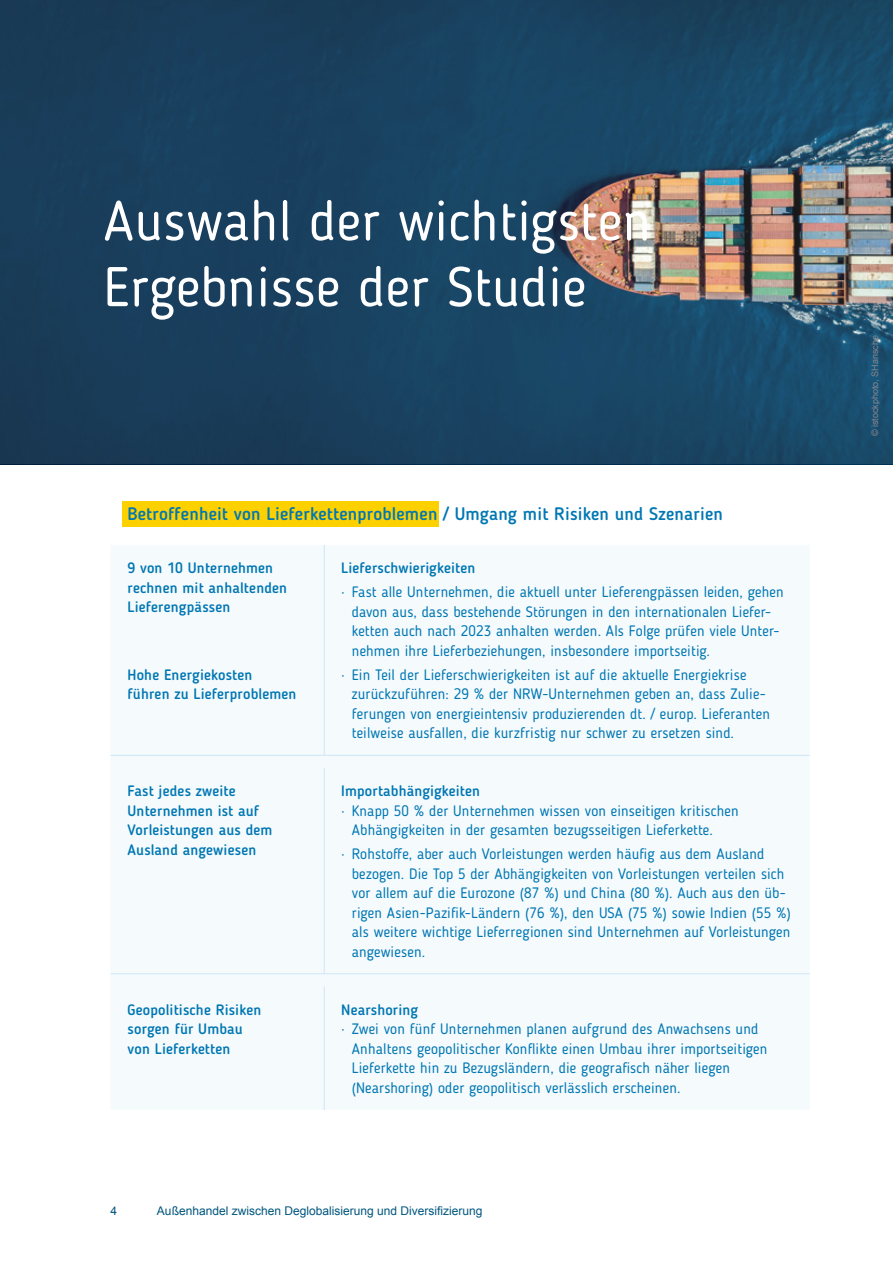
<style>
.page{position:relative;width:893px;height:1263px;background:#fff}
.page>*{position:absolute;margin:0;border:0;box-sizing:border-box;transform-origin:0 0}
.t1{font:55.5px/66px "Blogger Sans";letter-spacing:.01em;color:#fff}
.t2{font:500 18px "Blogger Sans";letter-spacing:.01em;color:#0077b3}
.t3{font:15px/19.5px "Blogger Sans";letter-spacing:.01em;color:#0077b3}
.t4{font:500 15px/19.5px "Blogger Sans";letter-spacing:.01em;color:#0077b3}
.t5{font:12px "Arial";color:#00567d}
.t6{font:9px "Arial";color:#89878c}
</style>
<div class="page">
<div style="left:122px;top:501px;width:317px;height:26px;background:#fdd000"></div>
<svg style="left:0;top:0;width:893px;height:464px;background:#274a64"></svg>
<div style="left:111px;top:545px;width:699px;height:565px;background:#f5fafd"></div>
<hr style="left:324px;top:545px;width:1px;height:123px;background:#cee6f7">
<hr style="left:324px;top:668px;width:1px;height:87px;background:#cee6f7">
<hr style="left:324px;top:768px;width:1px;height:205px;background:#cee6f7">
<hr style="left:324px;top:986px;width:1px;height:124px;background:#cee6f7">
<hr style="left:111px;top:755px;width:213px;height:1px;background:#cee6f7">
<hr style="left:324px;top:755px;width:486px;height:1px;background:#cee6f7">
<hr style="left:111px;top:973px;width:213px;height:1px;background:#cee6f7">
<hr style="left:324px;top:973px;width:486px;height:1px;background:#cee6f7">
<h1 class="t1" style="left:103px;top:188px;width:549px">Auswahl der wichtigsten<br>Ergebnisse der Studie</h1>
<p class="t2" style="left:128px;top:502px;width:597px">Betroffenheit von Lieferkettenproblemen / Umgang mit Risiken und Szenarien</p>
<p class="t4" style="left:128px;top:558px;width:161px">9 von 10 Unternehmen rechnen mit anhaltenden<br>Lieferengpässen</p>
<p class="t4" style="left:341px;top:558px;width:136px">Lieferschwierigkeiten</p>
<p class="t3" style="left:352px;top:582px;width:433px;text-indent:-11px">· Fast alle Unternehmen, die aktuell unter Lieferengpässen leiden, gehen davon aus, dass bestehende Störungen in den internationalen Liefer&shy;ketten auch nach 2023 anhalten werden. Als Folge prüfen viele Unter&shy;nehmen ihre Lieferbeziehungen, insbesondere importseitig.</p>
<p class="t4" style="left:128px;top:665px;width:170px">Hohe Energiekosten führen zu Lieferproblemen</p>
<p class="t3" style="left:352px;top:665px;width:420px;text-indent:-11px">· Ein Teil der Lieferschwierigkeiten ist auf die aktuelle Energiekrise zurückzuführen: 29 % der NRW-Unternehmen geben an, dass Zulie&shy;ferungen von energieintensiv produzierenden dt. / europ. Lieferanten teilweise ausfallen, die kurzfristig nur schwer zu ersetzen sind.</p>
<p class="t4" style="left:128px;top:781px;width:146px">Fast jedes zweite<br>Unternehmen ist auf<br>Vorleistungen aus dem<br>Ausland angewiesen</p>
<p class="t4" style="left:341px;top:781px;width:140px">Importabhängigkeiten</p>
<p class="t3" style="left:352px;top:801px;width:388px;text-indent:-11px">· Knapp 50 % der Unternehmen wissen von einseitigen kritischen<br>Abhängigkeiten in der gesamten bezugsseitigen Lieferkette.</p>
<p class="t3" style="left:352px;top:844px;width:441px;text-indent:-11px">· Rohstoffe, aber auch Vorleistungen werden häufig aus dem Ausland bezogen. Die Top 5 der Abhängigkeiten von Vorleistungen verteilen sich vor allem auf die Eurozone (87 %) und China (80 %). Auch aus den üb&shy;rigen Asien-Pazifik-Ländern (76 %), den USA (75 %) sowie Indien (55 %) als weitere wichtige Lieferregionen sind Unternehmen auf Vorleistungen angewiesen.</p>
<p class="t4" style="left:128px;top:1000px;width:135px">Geopolitische Risiken sorgen für Umbau von Lieferketten</p>
<p class="t4" style="left:341px;top:1000px;width:78px">Nearshoring</p>
<p class="t3" style="left:352px;top:1019px;width:417px;text-indent:-11px">· Zwei von fünf Unternehmen planen aufgrund des Anwachsens und Anhaltens geopolitischer Konflikte einen Umbau ihrer importseitigen Lieferkette hin zu Bezugsländern, die geografisch näher liegen (Nearshoring) oder geopolitisch verlässlich erscheinen.</p>
<p class="t5" style="left:111px;top:1203px;width:8px">4</p>
<p class="t5" style="left:157px;top:1203px;width:327px">Außenhandel zwischen Deglobalisierung und Diversifizierung</p>
<p class="t6" style="left:869px;top:436px;width:103px;rotate:-90deg">© istockphoto, SHansche</p>
</div>
